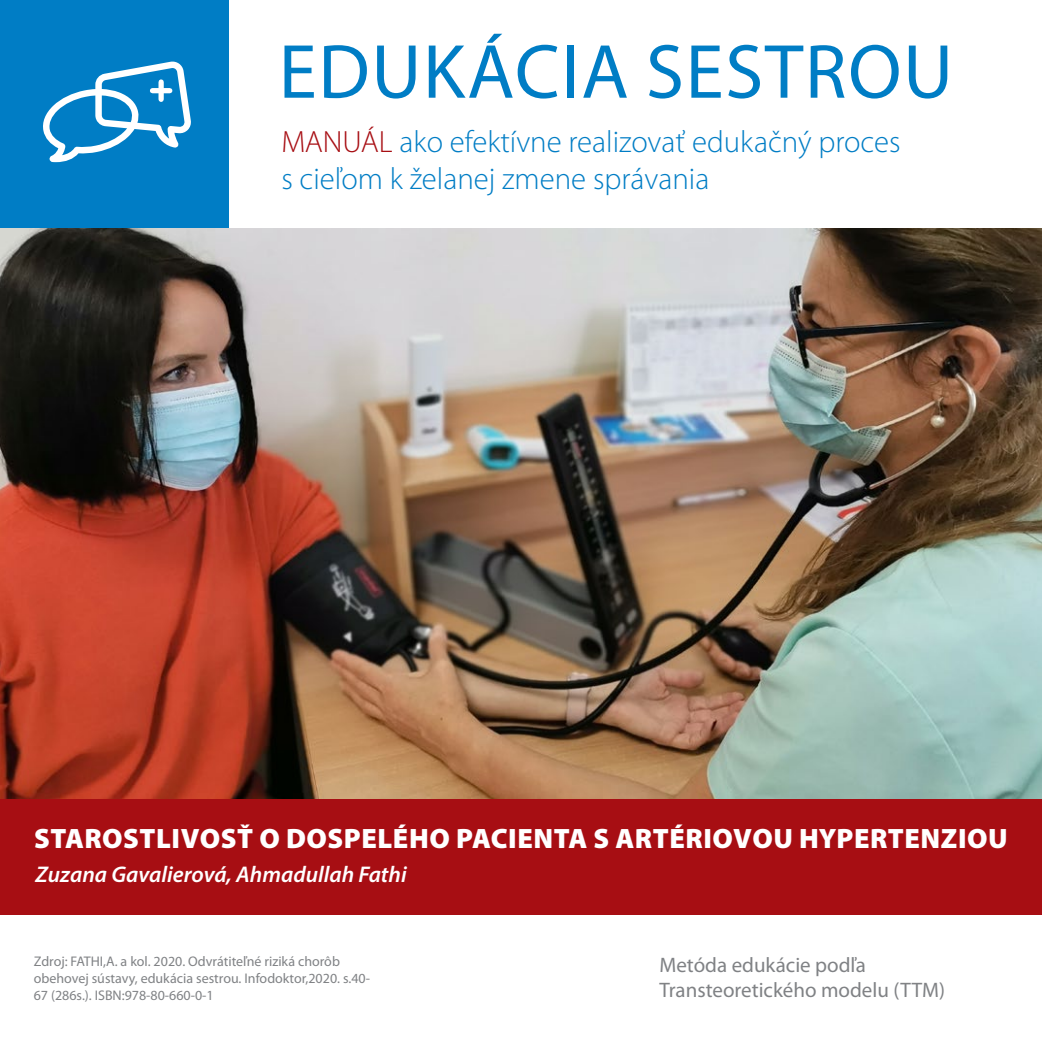
<style>
.page{position:relative;width:1042px;height:1042px;background:#fff}
.page>*{position:absolute;margin:0;border:0;box-sizing:border-box;transform-origin:0 0}
.t1{font:77.35px "Myriad Pro";letter-spacing:.02em;color:#007dc5}
.t2{font:300 30.8px/36.9px "Myriad Pro";color:#007dc5}
.t3{font:900 28.18px "Myriad Pro";letter-spacing:.02em;color:#fff}
.t4{font:italic 600 22.75px "Myriad Pro";color:#fff}
.t5{font:21px/25.2px "Myriad Pro";color:#808285}
.t6{font:14px/16.8px "Myriad Pro";color:#808285}
.s1{color:#a70e13}
</style>
<div class="page">
<div style="left:0;top:0;width:228px;height:228px;background:#007dc5"></div>
<img style="left:0;top:228px;width:1042px;height:571px">
<svg style="left:43px;top:61px;width:148px;height:101px"></svg>
<div style="left:158px;top:82px;width:6px;height:17px;background:#fff"></div>
<div style="left:152px;top:88px;width:18px;height:5px;background:#fff"></div>
<div style="left:0;top:799px;width:1042px;height:115px;background:#a70e13"></div>
<h1 class="t1" style="left:279px;top:24px;width:676px">edukácia sestrou</h1>
<h2 class="t2" style="left:281px;top:123px;width:621px"><span class="s1">MANUÁL</span> ako efektívne realizovať edukačný proces s cieľom k želanej zmene správania</h2>
<h3 class="t3" style="left:34px;top:820px;width:600px">STAROSTLIVOSŤ O DOSPELÉHO PACIENTA S ART</h3>
<h3 class="t3" style="left:669px;top:820px;width:35px">ÉRIOVO</h3>
<h3 class="t3" style="left:773px;top:820px;width:232px">U HYPERTENZIOU</h3>
<h3 class="t4" style="left:36px;top:860px;width:373px">Zuzana Gavalierová, Ahmadullah Fathi</h3>
<p class="t6" style="left:34px;top:953px;width:338px">Zdroj: FATHI,A. a kol. 2020. Odvrátiteľné riziká chorôb obehovej sústavy, edukácia sestrou. I nfodoktor,2020. s.40-<br>67 (286s.). IS BN:978-80-660-0-1</p>
<h3 class="t5" style="left:659px;top:952px;width:287px">Metóda edukácie podľa<br>Transteoretického modelu (TTM)</h3>
</div>
